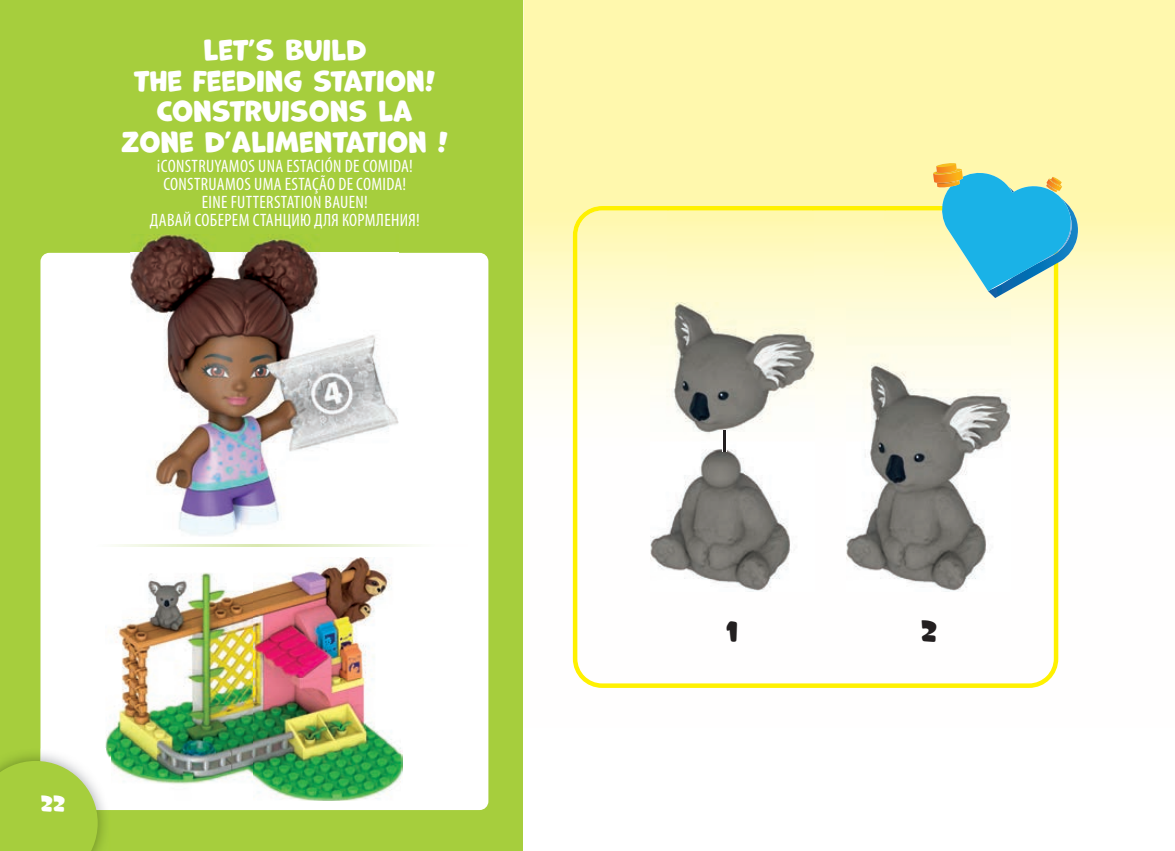
<style>
.page{position:relative;width:1175px;height:851px;background:#fff}
.page>*{position:absolute;margin:0;border:0;box-sizing:border-box;transform-origin:0 0}
.t1{font:27px/30.6px "Marvin Round";color:#fff;text-align:center}
.t2{font:27px "Marvin Round";color:#231f20}
.t3{font:20.25px "Marvin Round";color:#fff}
.t4{font:condensed 18px/18px "Myriad Pro";letter-spacing:.02em;color:#fff;text-align:center}
</style>
<div class="page">
<img style="left:523px;top:0;width:144px;height:566px">
<div style="left:0;top:0;width:523px;height:850px;background:#a6ce3d"></div>
<div style="left:40px;top:253px;width:448px;height:557px;background:#fff;border-radius:9px"></div>
<img style="left:105px;top:557px;width:297px;height:243px">
<img style="left:130px;top:234px;width:269px;height:302px">
<img style="left:40px;top:748px;width:67px;height:62px">
<img style="left:105px;top:748px;width:5px;height:52px">
<svg style="left:0;top:760px;width:98px;height:90px"></svg>
<svg style="left:114px;top:544px;width:303px;height:2px"></svg>
<svg style="left:573px;top:206px;width:485px;height:482px"></svg>
<svg style="left:933px;top:163px;width:145px;height:135px;background:#7ccacb"></svg>
<img style="left:650px;top:303px;width:164px;height:288px">
<svg style="left:722px;top:429px;width:5px;height:22px"></svg>
<h1 class="t1" style="left:121px;top:35px;width:329px">LET’S BUILD<br>THE FEEDING STATION!<br>CONSTRUISONS LA<br>ZONE D’ALIMENTATION !</h1>
<p class="t4" style="left:150px;top:157px;width:271px">¡CONSTRUYAMOS UNA ESTACIÓN DE COMIDA!<br>CONSTRUAMOS UMA ESTAÇÃO DE COMIDA!<br>EINE FUTTERSTATION BAUEN!<br>ДАВАЙ СОБЕРЕМ СТАНЦИЮ ДЛЯ КОРМЛЕНИЯ!</p>
<p class="t3" style="left:40px;top:791px;width:27px">22</p>
<h1 class="t2" style="left:726px;top:615px;width:14px">1</h1>
<h1 class="t2" style="left:920px;top:615px;width:19px">2</h1>
</div>
